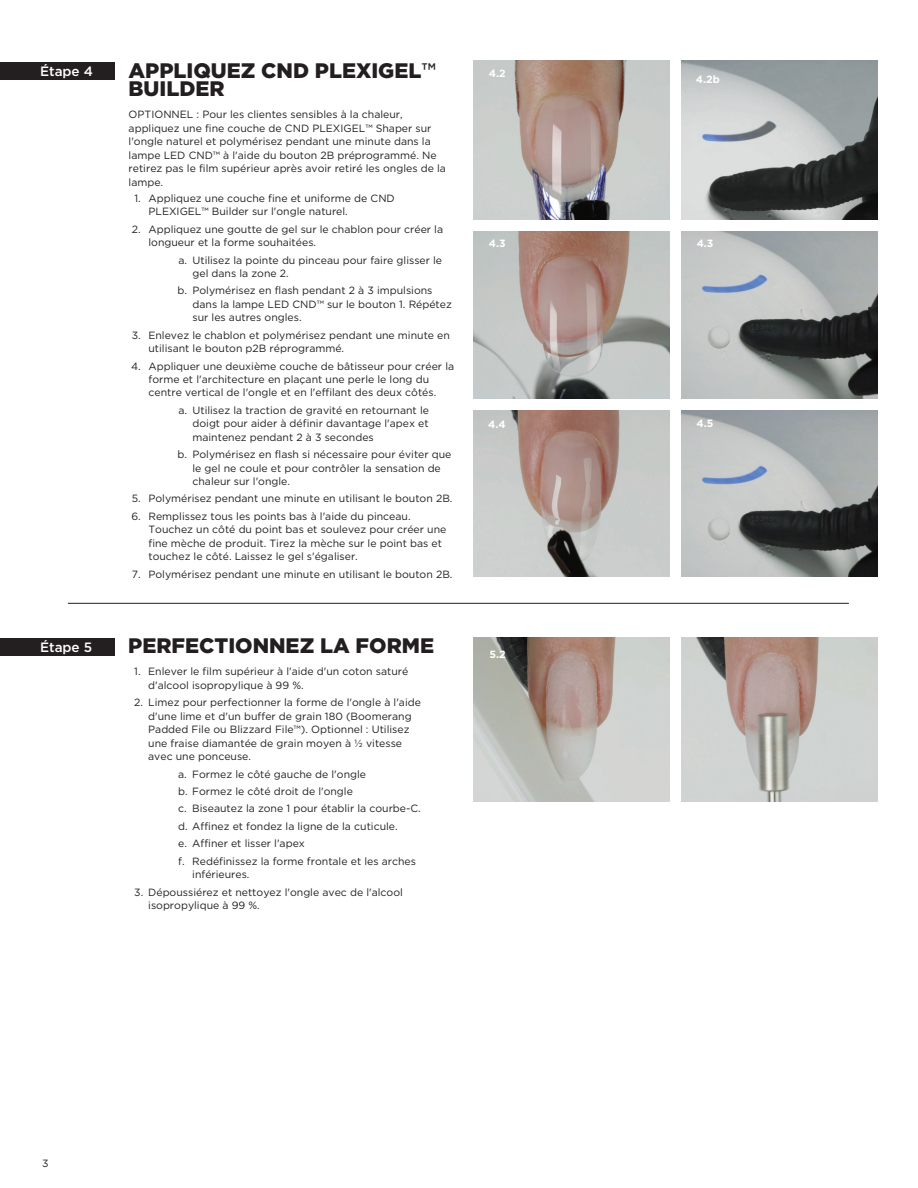
<style>
.page{position:relative;width:918px;height:1188px;background:#fff}
.page>*{position:absolute;margin:0;border:0;box-sizing:border-box;transform-origin:0 0}
.t1{font:900 21px/18px "Gotham";color:#231f20}
.t2{font:500 13.5px "Gotham";color:#fff}
.t3{font:10.5px/13.5px "Gotham";color:#231f20}
.t4{font:700 10.5px "Gotham";color:#fff}
.s1{font-weight:500}
</style>
<div class="page">
<div style="left:0;top:638px;width:114px;height:17px;background:#231f20"></div>
<div style="left:0;top:62px;width:114px;height:18px;background:#231f20"></div>
<img style="left:474px;top:61px;width:196px;height:159px">
<img style="left:682px;top:638px;width:196px;height:163px">
<hr style="left:68px;top:603px;width:781px;height:1px;background:#231f20">
<img style="left:474px;top:410px;width:196px;height:167px">
<img style="left:474px;top:638px;width:196px;height:163px">
<img style="left:474px;top:232px;width:196px;height:166px">
<img style="left:682px;top:61px;width:196px;height:159px">
<img style="left:682px;top:232px;width:196px;height:166px">
<img style="left:682px;top:410px;width:196px;height:167px">
<p class="t2" style="left:40px;top:63px;width:54px">Étape 4</p>
<h1 class="t1" style="left:129px;top:62px;width:309px">APPLIQUEZ CND PLEXIGEL<span class="s1">™<br></span>BUILDER</h1>
<p class="t3" style="left:129px;top:108px;width:319px">OPTIONNEL : Pour les clientes sensibles à la chaleur, appliquez une fine couche de CND PLEXIGEL™ Shaper sur l'ongle naturel et polymérisez pendant une minute dans la lampe LED CND™ à l'aide du bouton 2B préprogrammé. Ne retirez pas le film supérieur après avoir retiré les ongles de la lampe.</p>
<p class="t3" style="left:148px;top:191px;width:248px;text-indent:-14px">1. Appliquez une couche fine et uniforme de CND<br>PLEXIGEL™ Builder sur l'ongle naturel.</p>
<p class="t3" style="left:148px;top:222px;width:296px;text-indent:-17px">2. Appliquez une goutte de gel sur le chablon pour créer la longueur et la forme souhaitées.</p>
<p class="t3" style="left:192px;top:253px;width:251px;text-indent:-14px">a. Utilisez la pointe du pinceau pour faire glisser le gel dans la zone 2.</p>
<p class="t3" style="left:192px;top:284px;width:261px;text-indent:-15px">b. Polymérisez en flash pendant 2 à 3 impulsions dans la lampe LED CND™ sur le bouton 1. Répétez sur les autres ongles.</p>
<p class="t3" style="left:148px;top:328px;width:303px;text-indent:-17px">3. Enlevez le chablon et polymérisez pendant une minute en utilisant le bouton p2B réprogrammé.</p>
<p class="t3" style="left:148px;top:359px;width:307px;text-indent:-17px">4. Appliquer une deuxième couche de bâtisseur pour créer la forme et l'architecture en plaçant une perle le long du centre vertical de l'ongle et en l'effilant des deux côtés.</p>
<p class="t3" style="left:192px;top:403px;width:238px;text-align:justify;text-indent:-14px">a. Utilisez la traction de gravité en retournant le doigt pour aider à définir davantage l'apex et maintenez pendant 2 à 3 secondes</p>
<p class="t3" style="left:192px;top:447px;width:261px;text-indent:-15px">b. Polymérisez en flash si nécessaire pour éviter que le gel ne coule et pour contrôler la sensation de chaleur sur l'ongle.</p>
<p class="t3" style="left:132px;top:492px;width:322px">5. Polymérisez pendant une minute en utilisant le bouton 2B.</p>
<p class="t3" style="left:148px;top:509px;width:299px;text-indent:-17px">6. Remplissez tous les points bas à l'aide du pinceau.<br>Touchez un côté du point bas et soulevez pour créer une fine mèche de produit. Tirez la mèche sur le point bas et touchez le côté. Laissez le gel s'égaliser.</p>
<p class="t3" style="left:132px;top:567px;width:322px">7. Polymérisez pendant une minute en utilisant le bouton 2B.</p>
<p class="t2" style="left:40px;top:639px;width:54px">Étape 5</p>
<h1 class="t1" style="left:128px;top:636px;width:307px">PERFECTIONNEZ LA FORME</h1>
<p class="t3" style="left:148px;top:665px;width:262px;text-indent:-14px">1. Enlever le film supérieur à l'aide d'un coton saturé d'alcool isopropylique à 99 %.</p>
<p class="t3" style="left:148px;top:696px;width:274px;text-indent:-14px">2. Limez pour perfectionner la forme de l'ongle à l'aide d'une lime et d'un buffer de grain 180 (Boomerang Padded File ou Blizzard File™). Optionnel : Utilisez une fraise diamantée de grain moyen à ½ vitesse avec une ponceuse.</p>
<p class="t3" style="left:178px;top:765px;width:244px;line-height:17.4px">a. Formez le côté gauche de l'ongle<br>b. Formez le côté droit de l'ongle<br>c. Biseautez la zone 1 pour établir la courbe-C. d. Affinez et fondez la ligne de la cuticule.<br>e. Affiner et lisser l'apex<br>f. Redéfinissez la forme frontale et les arches</p>
<p class="t3" style="left:192px;top:868px;width:59px">inférieures.</p>
<p class="t3" style="left:148px;top:885px;width:256px;text-indent:-14px">3. Dépoussiérez et nettoyez l'ongle avec de l'alcool isopropylique à 99 %.</p>
<p class="t4" style="left:489px;top:66px;width:18px">4.2</p>
<p class="t4" style="left:489px;top:237px;width:18px">4.3</p>
<p class="t4" style="left:488px;top:418px;width:19px">4.4</p>
<p class="t4" style="left:490px;top:647px;width:18px">5.2</p>
<p class="t3" style="left:42px;top:1156px;width:8px">3</p>
<p class="t4" style="left:696px;top:72px;width:25px">4.2b</p>
<p class="t4" style="left:697px;top:237px;width:18px">4.3</p>
<p class="t4" style="left:697px;top:417px;width:18px">4.5</p>
</div>
